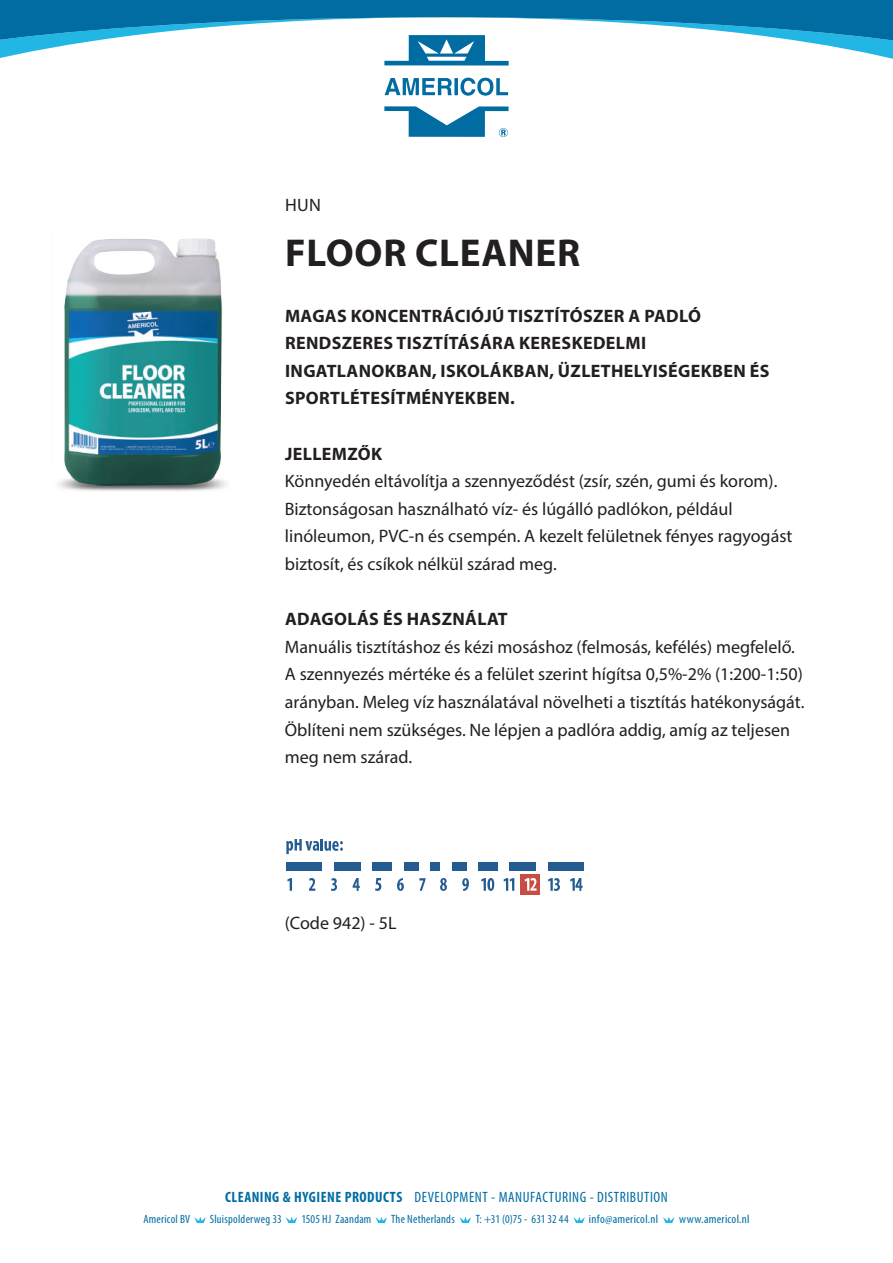
<style>
.page{position:relative;width:893px;height:1263px;background:#fff}
.page>*{position:absolute;margin:0;border:0;box-sizing:border-box;transform-origin:0 0}
.t1{font:700 39px "Myriad Pro";letter-spacing:.02em;color:#231f20}
.t2{font:18px/27.6px "Myriad Pro";color:#231f20}
.t3{font:700 18px/27.6px "Myriad Pro";letter-spacing:.02em;color:#231f20}
.t4{font:condensed 15px "Myriad Pro";letter-spacing:.035em;color:#006ca2}
.t5{font:condensed 12px "Myriad Pro";letter-spacing:.02em;color:#006ca2}
.t6{font:condensed 12px "Myriad Pro";letter-spacing:.02em;color:#006ca2;scale:1.04 1}
.t7{font:condensed 12px "Myriad Pro";color:#006ca2}
.s1{font-weight:700}
</style>
<div class="page">
<svg style="left:0;top:0;width:893px;height:137px"></svg>
<svg style="left:194px;top:1216px;width:12px;height:7px"></svg>
<svg style="left:286px;top:1216px;width:11px;height:7px"></svg>
<svg style="left:375px;top:1216px;width:12px;height:7px"></svg>
<svg style="left:459px;top:1216px;width:12px;height:7px"></svg>
<svg style="left:573px;top:1216px;width:12px;height:7px"></svg>
<svg style="left:663px;top:1216px;width:11px;height:7px"></svg>
<div style="left:521px;top:874px;width:19px;height:20px;background:#c94b41"></div>
<div style="left:430px;top:862px;width:10px;height:9px;background:#245c92"></div>
<div style="left:404px;top:862px;width:14px;height:9px;background:#245c92"></div>
<div style="left:372px;top:862px;width:20px;height:9px;background:#245c92"></div>
<div style="left:334px;top:862px;width:27px;height:9px;background:#245c92"></div>
<div style="left:287px;top:862px;width:35px;height:9px;background:#245c92"></div>
<div style="left:452px;top:862px;width:14px;height:9px;background:#245c92"></div>
<div style="left:478px;top:862px;width:20px;height:9px;background:#245c92"></div>
<div style="left:510px;top:862px;width:26px;height:9px;background:#245c92"></div>
<div style="left:548px;top:862px;width:35px;height:9px;background:#245c92"></div>
<svg style="left:287px;top:878px;width:5px;height:13px"></svg>
<svg style="left:309px;top:878px;width:6px;height:13px"></svg>
<svg style="left:331px;top:878px;width:6px;height:13px"></svg>
<svg style="left:353px;top:878px;width:7px;height:13px"></svg>
<svg style="left:375px;top:878px;width:6px;height:13px"></svg>
<svg style="left:397px;top:878px;width:7px;height:13px"></svg>
<svg style="left:440px;top:878px;width:7px;height:13px"></svg>
<svg style="left:462px;top:878px;width:7px;height:13px"></svg>
<svg style="left:481px;top:878px;width:13px;height:13px"></svg>
<svg style="left:503px;top:878px;width:11px;height:13px"></svg>
<svg style="left:525px;top:878px;width:12px;height:13px"></svg>
<svg style="left:548px;top:878px;width:12px;height:13px"></svg>
<svg style="left:570px;top:878px;width:13px;height:13px"></svg>
<svg style="left:419px;top:878px;width:6px;height:13px"></svg>
<svg style="left:286px;top:839px;width:57px;height:15px"></svg>
<img style="left:57px;top:238px;width:170px;height:253px">
<p class="t2" style="left:285px;top:191px;width:37px">HUN</p>
<h1 class="t1" style="left:285px;top:228px;width:296px">FLOOR CLEANER</h1>
<p class="t3" style="left:285px;top:301px;width:486px">MAGAS KONCENTRÁCIÓJÚ TISZTÍTÓSZER A PADLÓ RENDSZERES TISZTÍTÁSÁRA KERESKEDELMI INGATLANOKBAN, ISKOLÁKBAN, ÜZLETHELYISÉGEKBEN ÉS SPORTLÉTESÍTMÉNYEKBEN.</p>
<p class="t3" style="left:285px;top:439px;width:99px">JELLEMZŐK</p>
<p class="t2" style="left:285px;top:467px;width:509px">Könnyedén eltávolítja a szennyeződést (zsír, szén, gumi és korom).<br>Biztonságosan használható víz- és lúgálló padlókon, például linóleumon, PVC-n és csempén. A kezelt felületnek fényes ragyogást biztosít, és csíkok nélkül szárad meg.</p>
<p class="t3" style="left:285px;top:605px;width:224px">ADAGOLÁS ÉS HASZNÁLAT</p>
<p class="t2" style="left:285px;top:633px;width:521px">Manuális tisztításhoz és kézi mosáshoz (felmosás, kefélés) megfelelő.<br>A szennyezés mértéke és a felület szerint hígítsa 0,5%-2% (1:200-1:50) arányban. Meleg víz használatával növelheti a tisztítás hatékonyságát.<br>Öblíteni nem szükséges. Ne lépjen a padlóra addig, amíg az teljesen meg nem szárad.</p>
<p class="t2" style="left:285px;top:909px;width:113px">(Code 942) - 5L</p>
<p class="t4" style="left:225px;top:1188px;width:444px"><span class="s1">CLEANING &amp; HYGIENE PRODUCTS</span> DEVELOPMENT - MANUFACTURING - DISTRIBUTION</p>
<p class="t5" style="left:143px;top:1212px;width:48px">Americol BV</p>
<p class="t5" style="left:210px;top:1212px;width:73px">Sluispolderweg 33</p>
<p class="t5" style="left:301px;top:1212px;width:72px">1505 HJ Zaandam</p>
<p class="t5" style="left:391px;top:1212px;width:65px">The Netherlands</p>
<p class="t7" style="left:476px;top:1212px;width:94px">T: +31 (0)75 - 631 32 44</p>
<p class="t6" style="left:589px;top:1212px;width:68px">info@americol.nl</p>
<p class="t6" style="left:679px;top:1212px;width:69px">www.americol.nl</p>
</div>
